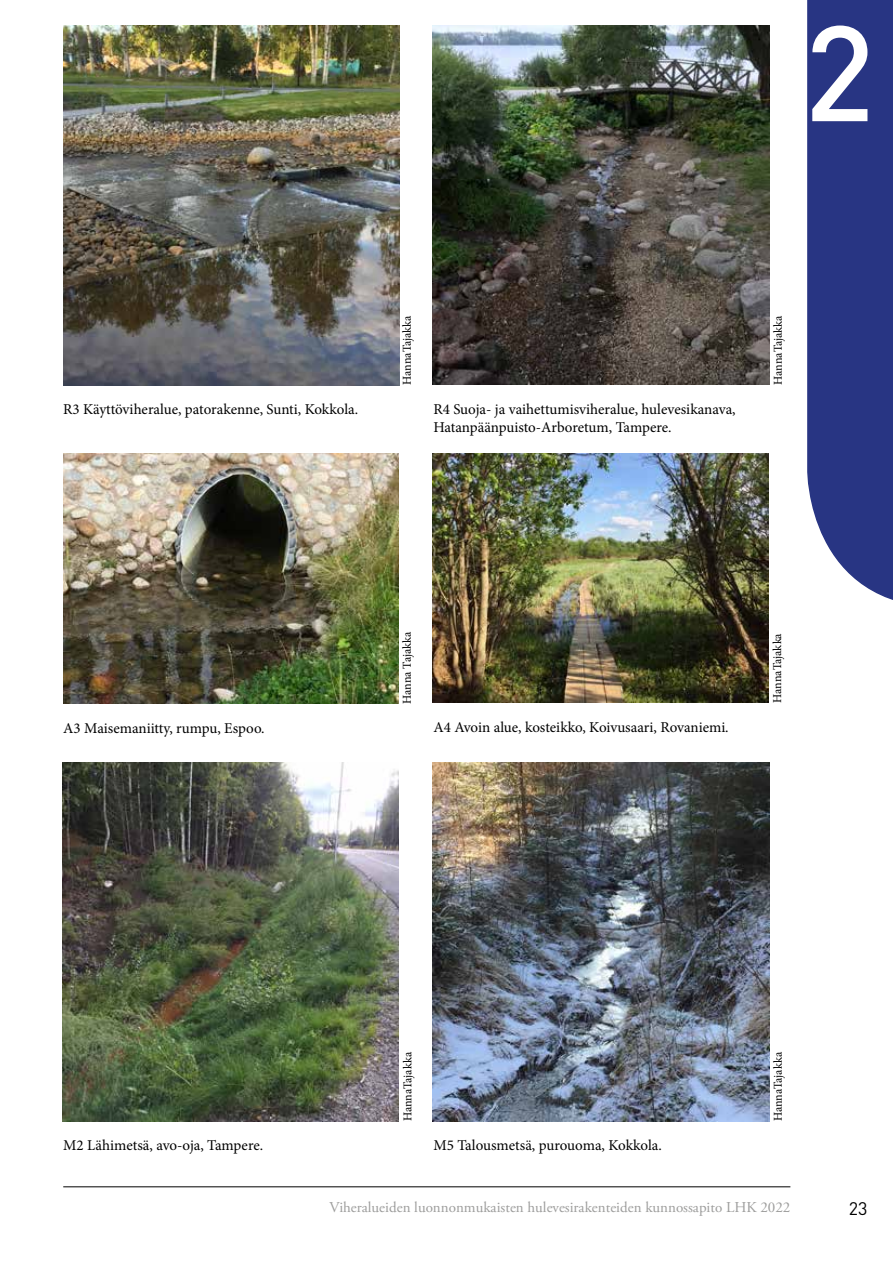
<style>
.page{position:relative;width:893px;height:1263px;background:#fff}
.page>*{position:absolute;margin:0;border:0;box-sizing:border-box;transform-origin:0 0}
.t1{font:18px "DINOT";color:#000}
.t2{font:15px/18px "Minion Pro";color:#000}
.t3{font:15px "Adobe Garamond Pro";color:#9d9d9c}
.t4{font:12px "Minion Pro";letter-spacing:-.01em;color:#000}
</style>
<div class="page">
<svg style="left:807px;top:0;width:86px;height:600px;background:#36428b"></svg>
<svg style="left:812px;top:26px;width:55px;height:95px"></svg>
<hr style="left:63px;top:1186px;width:727px;height:1px;background:#000">
<img style="left:63px;top:26px;width:337px;height:360px">
<img style="left:64px;top:454px;width:335px;height:250px">
<img style="left:433px;top:454px;width:336px;height:249px">
<img style="left:63px;top:762px;width:336px;height:359px">
<img style="left:433px;top:26px;width:336px;height:359px">
<img style="left:433px;top:762px;width:336px;height:359px">
<p class="t2" style="left:63px;top:400px;width:296px">R3 Käyttöviheralue, patorakenne, Sunti, Kokkola.</p>
<p class="t4" style="left:399px;top:385px;width:71px;rotate:-90deg">HannaTajakka</p>
<p class="t2" style="left:433px;top:400px;width:304px">R4 Suoja- ja vaihettumisviheralue, hulevesikanava,<br>Hatanpäänpuisto-Arboretum, Tampere.</p>
<p class="t4" style="left:770px;top:385px;width:71px;rotate:-90deg">HannaTajakka</p>
<p class="t2" style="left:63px;top:720px;width:203px">A3 Maisemaniitty, rumpu, Espoo.</p>
<p class="t4" style="left:399px;top:704px;width:74px;rotate:-90deg">Hanna Tajakka</p>
<p class="t2" style="left:433px;top:718px;width:297px">A4 Avoin alue, kosteikko, Koivusaari, Rovaniemi.</p>
<p class="t4" style="left:769px;top:703px;width:71px;rotate:-90deg">HannaTajakka</p>
<p class="t2" style="left:63px;top:1136px;width:201px">M2 Lähimetsä, avo-oja, Tampere.</p>
<p class="t4" style="left:400px;top:1121px;width:71px;rotate:-90deg">HannaTajakka</p>
<p class="t2" style="left:433px;top:1136px;width:230px">M5 Talousmetsä, purouoma, Kokkola.</p>
<p class="t4" style="left:770px;top:1121px;width:71px;rotate:-90deg">HannaTajakka</p>
<p class="t3" style="left:329px;top:1198px;width:462px">Viheralueiden luonnonmukaisten hulevesirakenteiden kunnossapito LHK 2022</p>
<p class="t1" style="left:849px;top:1197px;width:20px">23</p>
</div>
